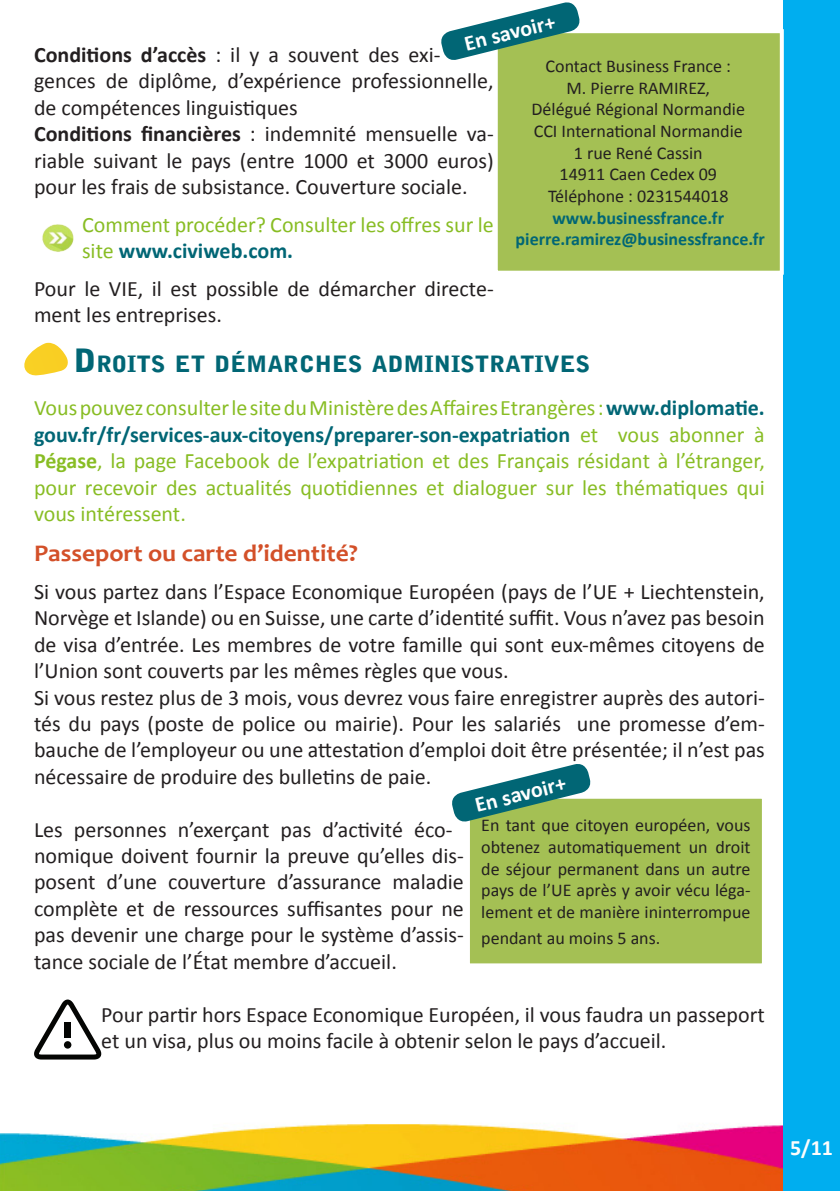
<style>
.page{position:relative;width:840px;height:1191px;background:#fff}
.page>*{position:absolute;margin:0;border:0;box-sizing:border-box;transform-origin:0 0}
.Sous-titre_rubrique{font:700 24px "Candara";color:#d35029;scale:1.06 1}
.Titre_rubrique{font:900 22.4px "Bell Gothic Std";color:#016675;scale:1.06 1}
.t1{font:22px/26.4px "Calibri";color:#231f20}
.t2{font:22px/26.4px "Calibri";color:#88bd24}
.t3{font:700 22px "Calibri";color:#fff}
.t4{font:700 22px "Calibri";color:#fcfcfc}
.t5{font:18px/21.6px "Calibri";color:#231f20;text-align:justify}
.t6{font:700 18px "Calibri";color:#016675}
.s1{font-weight:700}
.s2{font-weight:700;color:#016675}
.s3{font-size:32px}
</style>
<div class="page">
<img style="left:0;top:1059px;width:782px;height:132px">
<div style="left:782px;top:0;width:57px;height:1191px;background:#00aeef"></div>
<img style="left:42px;top:224px;width:32px;height:28px">
<svg style="left:34px;top:999px;width:68px;height:60px"></svg>
<div style="left:64px;top:1041px;width:7px;height:7px;background:#040503;border-radius:50%"></div>
<div style="left:64px;top:1022px;width:7px;height:16px;background:#040503"></div>
<svg style="left:24px;top:343px;width:44px;height:33px"></svg>
<div style="left:466px;top:795px;width:298px;height:171px;background:#a4c054"></div>
<div style="left:463px;top:792px;width:304px;height:177px;border:6px solid #fff"></div>
<svg style="left:452px;top:764px;width:140px;height:60px"></svg>
<div style="left:495px;top:31px;width:286px;height:242px;background:#a4c054"></div>
<div style="left:493px;top:29px;width:290px;height:246px;border:4px solid #fff"></div>
<svg style="left:441px;top:2px;width:140px;height:60px"></svg>
<p class="t3" style="left:461px;top:30px;width:95px;rotate:-14deg">En savoir+</p>
<p class="t1" style="left:34px;top:41px;width:461px"><span class="s1">Conditions d’accès</span> : il y a souvent des exi&shy;gences de diplôme, d’expérience professionnelle, de compétences linguistiques</p>
<p class="t1" style="left:34px;top:121px;width:461px;text-align:justify"><span class="s1">Conditions financières</span> : indemnité mensuelle va&shy;riable suivant le pays (entre 1000 et 3000 euros) pour les frais de subsistance. Couverture sociale.</p>
<p class="t2" style="left:82px;top:211px;width:413px">Comment procéder? Consulter les offres sur le site <span class="s2">www.civiweb.com.</span></p>
<p class="t1" style="left:34px;top:275px;width:461px">Pour le VIE, il est possible de démarcher directe&shy;ment les entreprises.</p>
<p class="Titre_rubrique" style="left:74px;top:351px;width:488px"><span class="s3">D</span> ROITS ET DÉMARC HES ADMINISTRATIVES</p>
<p class="t2" style="left:34px;top:395px;width:732px;text-align:justify">Vous pouvez consulter le site du Ministère des Affaires Etrangères : <span class="s2">www.diplomatie. gouv.fr/fr/services-aux-citoyens/preparer-son-expatriation</span> et vous abonner à <span class="s1">Pégase</span>, la page Facebook de l’expatriation et des Français résidant à l’étranger, pour recevoir des actualités quotidiennes et dialoguer sur les thématiques qui vous intéressent.</p>
<p class="Sous-titre_rubrique" style="left:34px;top:538px;width:307px">Passeport ou carte d’identité?</p>
<p class="t1" style="left:34px;top:578px;width:732px;text-align:justify">Si vous partez dans l’Espace Economique Européen (pays de l’UE + Liechtenstein, Norvège et Islande) ou en Suisse, une carte d’identité suffit. Vous n’avez pas besoin de visa d’entrée. Les membres de votre famille qui sont eux-mêmes citoyens de l’Union sont couverts par les mêmes règles que vous.</p>
<p class="t1" style="left:34px;top:684px;width:731px;text-align:justify">Si vous restez plus de 3 mois, vous devrez vous faire enregistrer auprès des autori&shy;tés du pays (poste de police ou mairie). Pour les salariés une promesse d’em&shy;bauche de l’employeur ou une attestation d’emploi doit être présentée; il n’est pas nécessaire de produire des bulletins de paie.</p>
<p class="t1" style="left:34px;top:816px;width:431px">Les personnes n’exerçant pas d’activité éco&shy;nomique doivent fournir la preuve qu’elles dis&shy;posent d’une couverture d’assurance maladie complète et de ressources suffisantes pour ne pas devenir une charge pour le système d’assis&shy;tance sociale de l’État membre d’accueil.</p>
<p class="t1" style="left:101px;top:1001px;width:664px">Pour partir hors Espace Economique Européen, il vous faudra un passeport et un visa, plus ou moins facile à obtenir selon le pays d’accueil.</p>
<p class="t5" style="left:545px;top:56px;width:187px">Contact Business France :</p>
<p class="t5" style="left:566px;top:77px;width:145px">M. Pierre RAMIREZ,</p>
<p class="t5" style="left:531px;top:99px;width:215px">Délégué Régional Normandie</p>
<p class="t5" style="left:533px;top:120px;width:210px">CCI International Normandie</p>
<p class="t5" style="left:573px;top:142px;width:130px">1 rue René Cassin</p>
<p class="t5" style="left:559px;top:164px;width:159px">14911 Caen Cedex 09</p>
<p class="t5" style="left:547px;top:185px;width:182px">Téléphone : 0231544018</p>
<p class="t6" style="left:552px;top:206px;width:173px">www.businessfrance.fr</p>
<p class="t6" style="left:515px;top:228px;width:251px">pierre.ramirez@businessfrance.fr</p>
<p class="t3" style="left:471px;top:791px;width:95px;rotate:-14deg">En savoir+</p>
<p class="t5" style="left:481px;top:814px;width:270px">En tant que citoyen européen, vous obtenez automatiquement un droit de séjour permanent dans un autre pays de l’UE après y avoir vécu léga&shy;lement et de manière ininterrompue</p>
<p class="t5" style="left:481px;top:927px;width:180px">pendant au moins 5 ans.</p>
<p class="t4" style="left:789px;top:1133px;width:44px">5/11</p>
</div>
